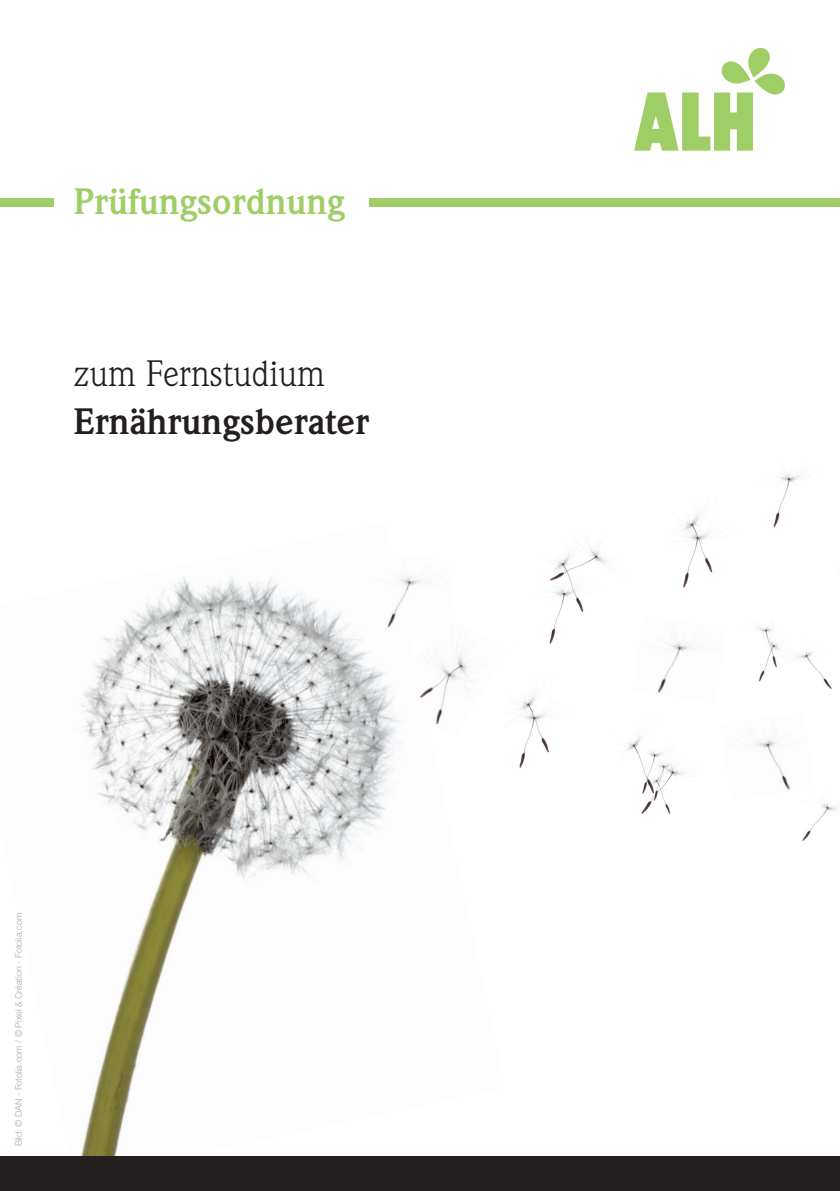
<style>
.page{position:relative;width:840px;height:1191px;background:#fff}
.page>*{position:absolute;margin:0;border:0;box-sizing:border-box;transform-origin:0 0}
.t1{font:700 36px "Weidemann Std";color:#231f20}
.t2{font:700 36px "Weidemann Std";color:#9fce66}
.t3{font:36px "Weidemann Std";color:#231f20}
.t4{font:300 9px "Helvetica Neue LT Std";color:#a8a9ad}
</style>
<div class="page">
<img style="left:773px;top:473px;width:27px;height:55px">
<img style="left:0;top:576px;width:505px;height:581px">
<img style="left:549px;top:543px;width:59px;height:101px">
<img style="left:494px;top:693px;width:55px;height:77px">
<img style="left:625px;top:735px;width:60px;height:79px">
<img style="left:758px;top:625px;width:74px;height:64px">
<img style="left:362px;top:575px;width:94px;height:62px">
<img style="left:676px;top:514px;width:37px;height:74px">
<img style="left:802px;top:802px;width:36px;height:39px">
<img style="left:391px;top:614px;width:116px;height:124px">
<img style="left:657px;top:640px;width:36px;height:54px">
<img style="left:755px;top:738px;width:35px;height:53px">
<div style="left:0;top:1157px;width:839px;height:34px;background:#231f20"></div>
<div style="left:0;top:198px;width:54px;height:9px;background:#9fce66"></div>
<div style="left:369px;top:198px;width:470px;height:9px;background:#9fce66"></div>
<svg style="left:634px;top:48px;width:150px;height:103px"></svg>
<h1 class="t2" style="left:73px;top:181px;width:272px">Prüfungsordnung</h1>
<h1 class="t3" style="left:73px;top:352px;width:253px">zum Fernstudium</h1>
<h1 class="t1" style="left:73px;top:400px;width:297px">Ernährungsberater</h1>
<p class="t4" style="left:13px;top:1146px;width:235px;rotate:-90deg">Bild: © DAN - Fotolia.com / © Pixel &amp; Création - Fotolia.com</p>
</div>
